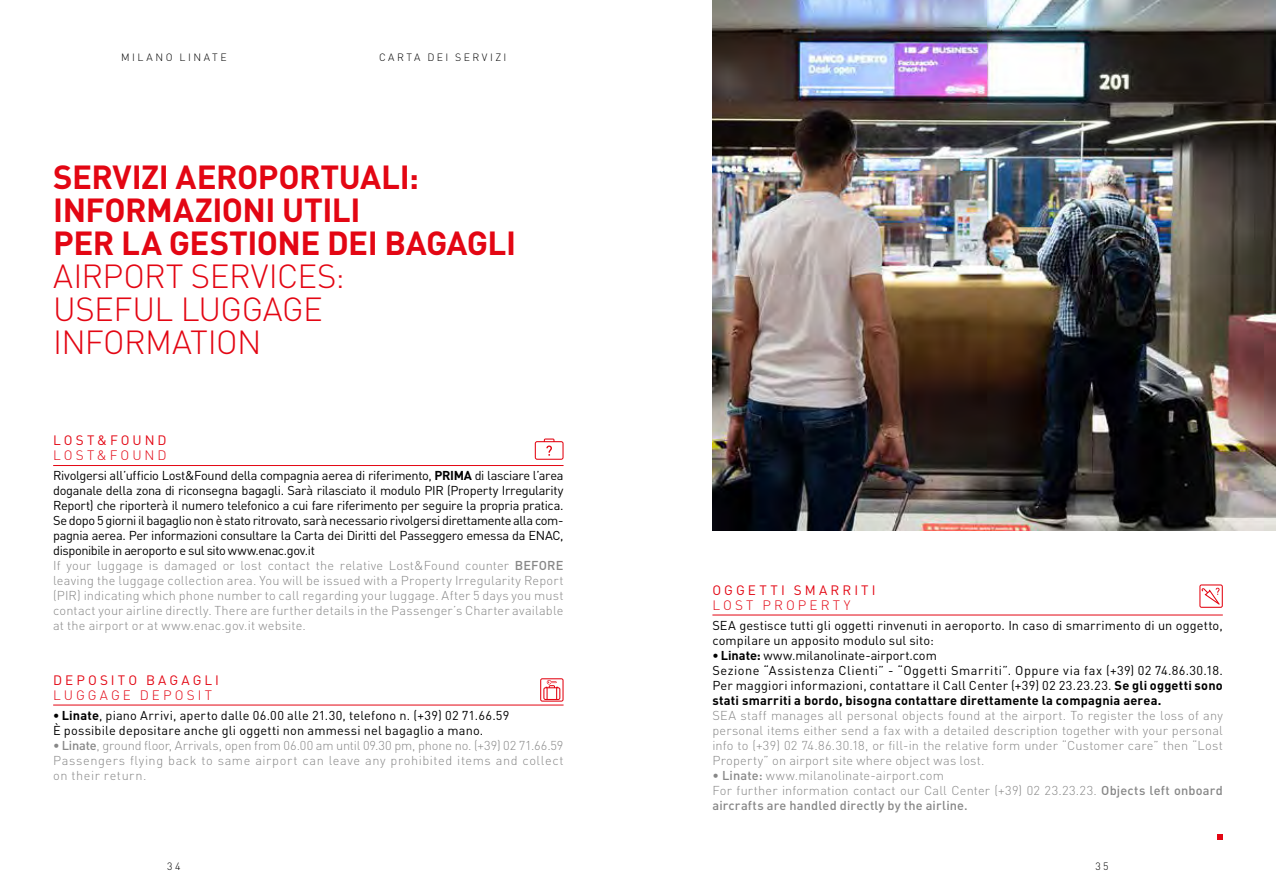
<style>
.page{position:relative;width:1276px;height:893px;background:#fff}
.page>*{position:absolute;margin:0;border:0;box-sizing:border-box;transform-origin:0 0}
.t1{font:700 33px/33px "DIN Pro";letter-spacing:-.015em;color:#e30613}
.t2{font:300 33px/33px "DIN Pro";letter-spacing:-.02em;color:#e30613}
.t3{font:13.5px "DIN Pro";letter-spacing:.225em;color:#e30613}
.t4{font:300 13.5px "DIN Pro";letter-spacing:.23em;color:#e30613}
.t5{font:12.75px/15px "DIN Pro";letter-spacing:-.03em;color:#000}
.t6{font:300 12.75px/15px "DIN Pro";letter-spacing:.02em;color:#878787;text-align:justify}
.t7{font:12.75px/15px "DIN Pro";letter-spacing:.025em;color:#000}
.t8{font:12.75px/15px "DIN Pro";letter-spacing:.015em;color:#000}
.t9{font:12.75px/15px "DIN Pro";letter-spacing:-.01em;color:#000}
.t10{font:300 10.5px "DIN Pro";letter-spacing:.23em;color:#000}
.s1{font-weight:700}
.s2{font-weight:300;color:#878787}
.s3{font-weight:500;color:#878787}
.s4{font-weight:500}
</style>
<div class="page">
<img style="left:712px;top:0;width:564px;height:531px">
<svg style="left:1217px;top:834px;width:5px;height:5px"></svg>
<hr style="left:712px;top:615px;width:510px;height:1px;background:#e30613">
<svg style="left:1199px;top:584px;width:23px;height:24px"></svg>
<hr style="left:53px;top:465px;width:510px;height:1px;background:#e30613">
<svg style="left:535px;top:438px;width:28px;height:22px"></svg>
<hr style="left:53px;top:705px;width:510px;height:1px;background:#e30613">
<svg style="left:540px;top:678px;width:23px;height:24px"></svg>
<p class="t10" style="left:121px;top:50px;width:107px">MILANO LINATE</p>
<p class="t10" style="left:379px;top:50px;width:129px">CARTA DEI SERVIZI</p>
<h1 class="t1" style="left:53px;top:160px;width:464px">SERVIZI AEROPORTUALI:<br>INFORMAZIONI UTILI<br>PER LA GESTIONE DEI BAGAGLI</h1>
<h1 class="t2" style="left:53px;top:259px;width:293px">AIRPORT SERVICES:<br>USEFUL LUGGAGE<br>INFORMATION</h1>
<p class="t3" style="left:53px;top:431px;width:115px">LOST&amp;FOUND</p>
<p class="t4" style="left:53px;top:446px;width:115px">LOST&amp;FOUND</p>
<p class="t5" style="left:53px;top:468px;width:512px">Rivolgersi all’ufficio Lost&amp;Found della compagnia aerea di riferimento, <span class="s1">PRIMA</span> di lasciare l’area doganale della zona di riconsegna bagagli. Sarà rilasciato il modulo PIR (Property Irregularity Report) che riporterà il numero telefonico a cui fare riferimento per seguire la propria pratica.<br>Se dopo 5 giorni il bagaglio non è stato ritrovato, sarà necessario rivolgersi direttamente alla com&shy;pagnia aerea. Per informazioni consultare la Carta dei Diritti del Passeggero emessa da ENAC, disponibile in aeroporto e sul sito www.enac.gov.it<br><span class="s2">If your luggage is damaged or lost contact the relative Lost&amp;Found counter</span> <span class="s3">BEFORE </span><span class="s2">leaving the luggage collection area. You will be issued with a Property Irregularity Report (PIR) indicating which phone number to call regarding your luggage. After 5 days you must contact your airline directly. There are further details in the Passenger’s Charter available at the airport or at www.enac.gov.it website.</span></p>
<p class="t3" style="left:53px;top:671px;width:167px">DEPOSITO BAGAGLI</p>
<p class="t4" style="left:53px;top:686px;width:160px">LUGGAGE DEPOSIT</p>
<p class="t8" style="left:53px;top:707px;width:458px"><span class="s1">• Linate</span>, piano Arrivi, aperto dalle 06.00 alle 21.30, telefono n. (+39) 02 71.66.59<br>È possibile depositare anche gli oggetti non ammessi nel bagaglio a mano.</p>
<p class="t6" style="left:53px;top:737px;width:512px"><span class="s4">• Linate</span>, ground floor, Arrivals, open from 06.00 am until 09.30 pm, phone no. (+39) 02 71.66.59<br>Passengers flying back to same airport can leave any prohibited items and collect on their return.</p>
<p class="t10" style="left:167px;top:859px;width:15px">3 4</p>
<p class="t3" style="left:712px;top:581px;width:165px">OGGETTI SMARRITI</p>
<p class="t4" style="left:712px;top:596px;width:140px">LOST PROPERTY</p>
<p class="t9" style="left:712px;top:617px;width:512px">SEA gestisce tutti gli oggetti rinvenuti in aeroporto. In caso di smarrimento di un oggetto, compilare un apposito modulo sul sito:</p>
<p class="t7" style="left:712px;top:647px;width:512px"><span class="s1">• Linate:</span> www.milanolinate-airport.com<br>Sezione “Assistenza Clienti” - “Oggetti Smarriti”. Oppure via fax (+39) 02 74.86.30.18.<br>Per maggiori informazioni, contattare il Call Center (+39) 02 23.23.23. <span class="s1">Se gli oggetti sono stati smarriti a bordo, bisogna contattare direttamente la compagnia aerea.</span></p>
<p class="t6" style="left:712px;top:707px;width:512px">SEA staff manages all personal objects found at the airport. To register the loss of any personal items either send a fax with a detailed description together with your personal info to (+39) 02 74.86.30.18, or fill-in the relative form under “Customer care” then “Lost Property” on airport site where object was lost.</p>
<p class="t6" style="left:712px;top:767px;width:512px;text-align:left"><span class="s4">• Linate:</span> www.milanolinate-airport.com<br>For further information contact our Call Center (+39) 02 23.23.23. <span class="s4">Objects left onboard aircrafts are handled directly by the airline.</span></p>
<p class="t10" style="left:1095px;top:859px;width:15px">35</p>
</div>
